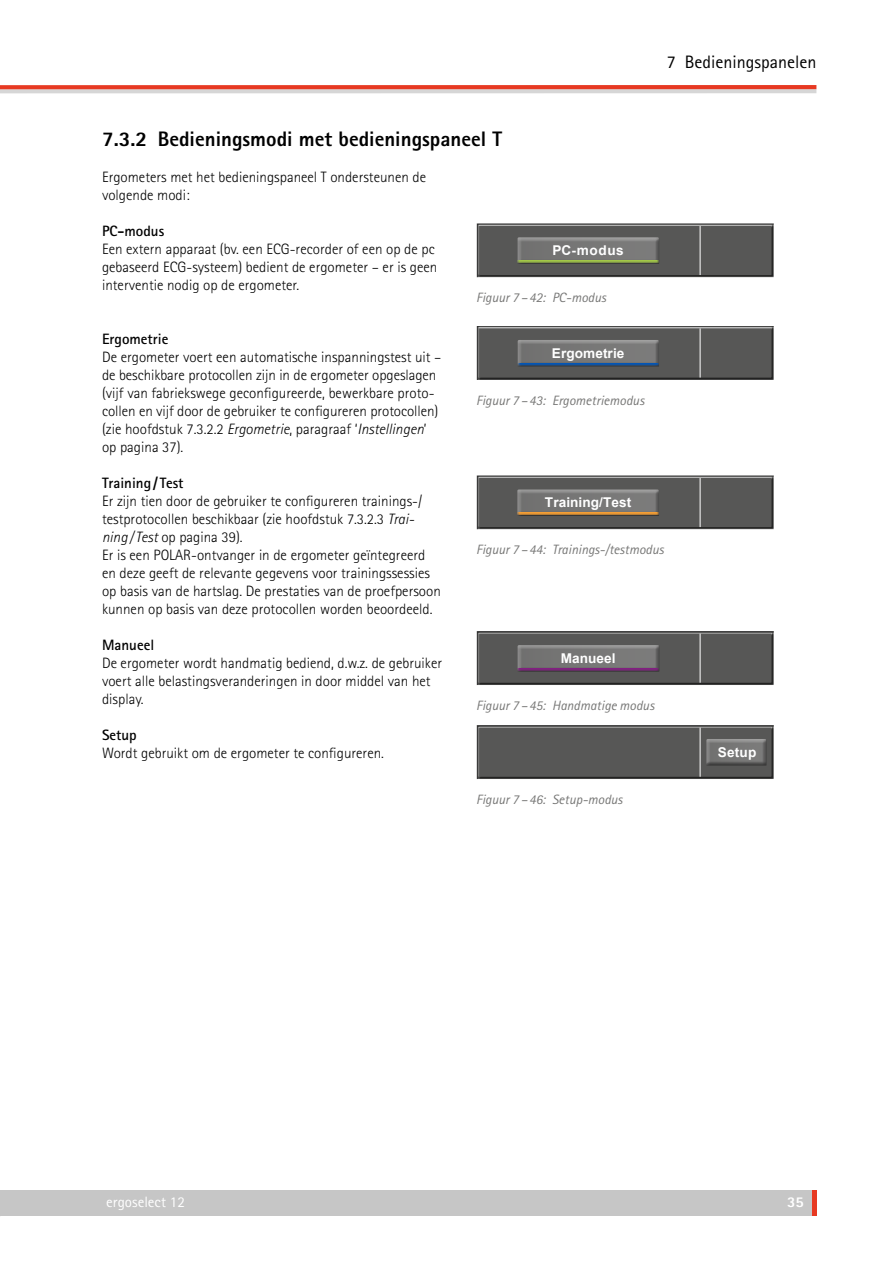
<style>
.page{position:relative;width:893px;height:1263px;background:#fff}
.page>*{position:absolute;margin:0;border:0;box-sizing:border-box;transform-origin:0 0}
.t1{font:800 21px "Rotis Sans Serif Pro";color:#000}
.t2{font:18px "Rotis Sans Serif Pro";color:#000}
.t3{font:300 15px/18px "Rotis Sans Serif Pro";color:#000}
.t4{font:700 15px "Rotis Sans Serif Pro";color:#000}
.t5{font:15px "Rotis Sans Serif Pro";color:#fff}
.t6{font:800 15px "Rotis Sans Serif Pro";color:#fff}
.t7{font:italic 13.5px "Rotis Sans Serif Pro";color:#777776}
.t8{font:700 13.5px "Arial";letter-spacing:.005em;color:#fff}
.s1{font-family:"Rotis Sans Serif";font-style:italic}
</style>
<div class="page">
<div style="left:0;top:1191px;width:815px;height:25px;background:#c6c6c6"></div>
<hr style="left:812px;top:1191px;width:4px;height:25px;background:#e73922">
<svg style="left:0;top:89px;width:816px;height:4px;background:#d8cdcc"></svg>
<svg style="left:0;top:85px;width:816px;height:4px;background:#e73d27"></svg>
<svg style="left:476px;top:223px;width:298px;height:54px;background:#5a5a59"></svg>
<hr style="left:700px;top:226px;width:1px;height:49px;background:#fff">
<div style="left:512px;top:233px;width:150px;height:32px;background:#575756"></div>
<div style="left:514px;top:236px;width:150px;height:29px;background:#575756"></div>
<svg style="left:517px;top:237px;width:142px;height:27px;background:#7a7d71"></svg>
<svg style="left:476px;top:326px;width:298px;height:54px;background:#585857"></svg>
<hr style="left:700px;top:328px;width:1px;height:50px;background:#fff">
<div style="left:513px;top:335px;width:149px;height:32px;background:#575756"></div>
<div style="left:514px;top:338px;width:149px;height:29px;background:#595958"></div>
<svg style="left:518px;top:340px;width:141px;height:26px;background:#6e757c"></svg>
<svg style="left:476px;top:475px;width:298px;height:54px;background:#5a5a59"></svg>
<hr style="left:700px;top:478px;width:1px;height:49px;background:#fff">
<div style="left:512px;top:485px;width:150px;height:32px;background:#575756"></div>
<div style="left:514px;top:488px;width:149px;height:29px;background:#575756"></div>
<svg style="left:517px;top:489px;width:142px;height:27px;background:#82796f"></svg>
<svg style="left:476px;top:631px;width:298px;height:54px;background:#565655"></svg>
<hr style="left:700px;top:633px;width:1px;height:50px;background:#fff">
<div style="left:512px;top:641px;width:150px;height:31px;background:#575756"></div>
<div style="left:514px;top:643px;width:150px;height:29px;background:#575756"></div>
<svg style="left:517px;top:645px;width:142px;height:26px;background:#797078"></svg>
<svg style="left:476px;top:725px;width:298px;height:54px;background:#575756"></svg>
<hr style="left:700px;top:728px;width:1px;height:49px;background:#fff">
<div style="left:702px;top:734px;width:68px;height:32px;background:#575756"></div>
<svg style="left:706px;top:737px;width:65px;height:29px;fill:#757474"></svg>
<p class="t2" style="left:667px;top:51px;width:151px">7 Bedieningspanelen</p>
<h1 class="t1" style="left:102px;top:125px;width:402px">7.3.2 Bedieningsmodi met bedieningspaneel T</h1>
<p class="t3" style="left:102px;top:168px;width:326px">Ergometers met het bedieningspaneel T ondersteunen de volgende modi:</p>
<p class="t4" style="left:102px;top:221px;width:64px">PC-modus</p>
<p class="t3" style="left:102px;top:240px;width:337px">Een extern apparaat (bv. een ECG-recorder of een op de pc gebaseerd ECG-systeem) bedient de ergometer – er is geen interventie nodig op de ergometer.</p>
<p class="t8" style="left:552px;top:242px;width:73px">PC-modus</p>
<p class="t7" style="left:476px;top:290px;width:131px">Figuur 7–42: PC-modus</p>
<p class="t4" style="left:102px;top:329px;width:68px">Ergometrie</p>
<p class="t3" style="left:102px;top:348px;width:341px">De ergometer voert een automatische inspanningstest uit – de beschikbare protocollen zijn in de ergometer opgeslagen (vijf van fabriekswege geconfigureerde, bewerkbare proto-- collen en vijf door de gebruiker te configureren protocollen) (zie hoofdstuk 7.3.2.2 <span class="s1">Ergometrie</span>, paragraaf ‘<span class="s1">Instellingen</span>’ op pagina 37).</p>
<p class="t8" style="left:552px;top:344px;width:74px">Ergometrie</p>
<p class="t7" style="left:476px;top:392px;width:170px">Figuur 7–43: Ergometriemodus</p>
<p class="t4" style="left:102px;top:473px;width:83px">Training/ Test</p>
<p class="t3" style="left:102px;top:492px;width:340px">Er zijn tien door de gebruiker te configureren trainings-/ testprotocollen beschikbaar (zie hoofdstuk 7.3.2.3 <span class="s1">Trai&shy;ning /Test</span> op pagina 39).<br>Er is een POLAR-ontvanger in de ergometer geïntegreerd en deze geeft de relevante gegevens voor trainingssessies op basis van de hartslag. De prestaties van de proefpersoon kunnen op basis van deze protocollen worden beoordeeld.</p>
<p class="t8" style="left:545px;top:494px;width:88px">Training/Test</p>
<p class="t7" style="left:476px;top:542px;width:189px">Figuur 7–44: Trainings-/testmodus</p>
<p class="t4" style="left:102px;top:635px;width:54px">Manueel</p>
<p class="t3" style="left:102px;top:654px;width:342px">De ergometer wordt handmatig bediend, d.w.z. de gebruiker voert alle belastingsveranderingen in door middel van het display.</p>
<p class="t8" style="left:561px;top:649px;width:56px">Manueel</p>
<p class="t7" style="left:476px;top:697px;width:180px">Figuur 7–45: Handmatige modus</p>
<p class="t4" style="left:102px;top:725px;width:36px">Setup</p>
<p class="t3" style="left:102px;top:744px;width:283px">Wordt gebruikt om de ergometer te configureren.</p>
<p class="t8" style="left:718px;top:743px;width:40px">Setup</p>
<p class="t7" style="left:476px;top:791px;width:148px">Figuur 7–46: Setup-modus</p>
<p class="t5" style="left:106px;top:1193px;width:80px">ergoselect 12</p>
<p class="t6" style="left:787px;top:1193px;width:18px">35</p>
</div>
